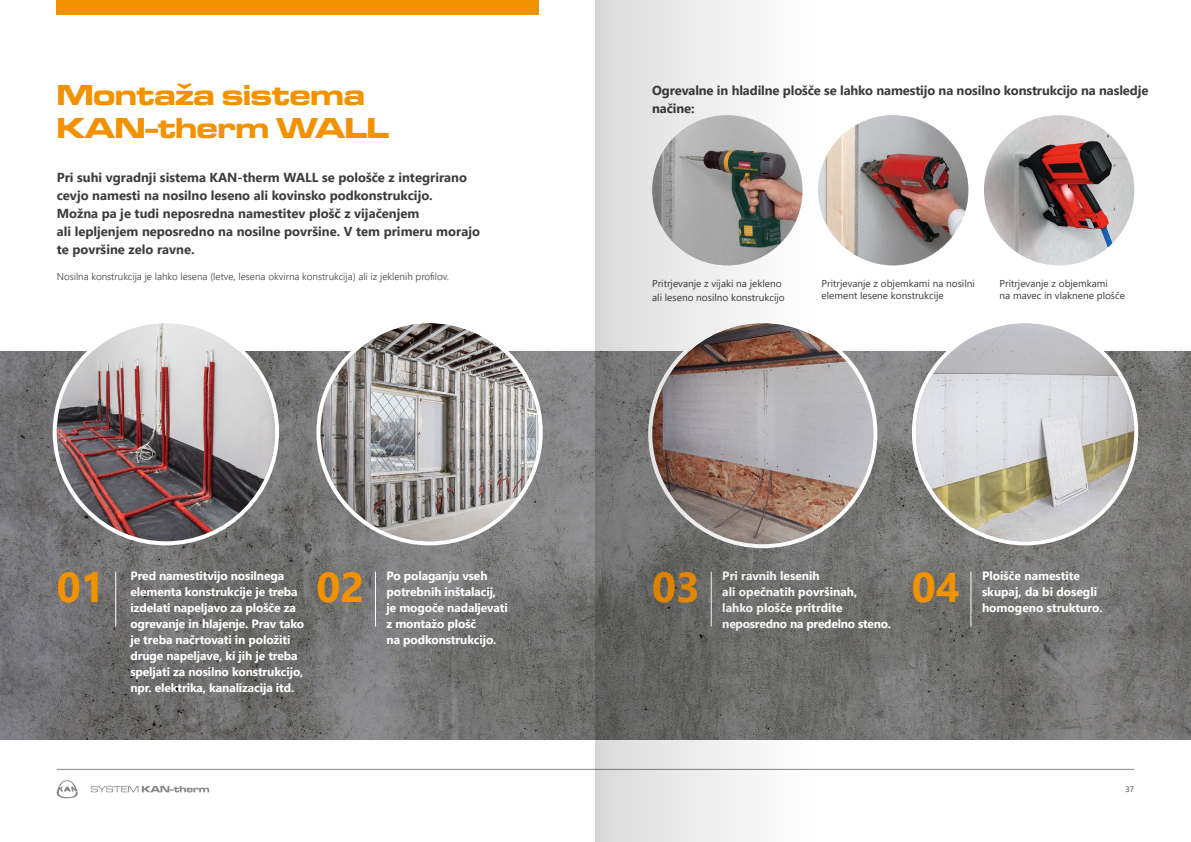
<style>
.page{position:relative;width:1191px;height:842px;background:#fff}
.page>*{position:absolute;margin:0;border:0;box-sizing:border-box;transform-origin:0 0}
.t1{font:700 41.7px "Segoe UI";color:#f39200}
.t2{font:30px/33px "Microgramma D Bol Ext";color:#f39200}
.t3{font:700 13px/18px "Segoe UI";color:#3c3c3b}
.t4{font:700 12px/16px "Segoe UI";letter-spacing:-.01em;color:#fff}
.t5{font:10px/12px "Segoe UI";color:#3c3c3b}
.t6{font:300 10px "Segoe UI";color:#3c3c3b}
.t7{font:8px "Segoe UI";color:#3c3c3b}
</style>
<div class="page">
<svg style="left:57px;top:780px;width:21px;height:18px"></svg>
<svg style="left:91px;top:786px;width:118px;height:6px"></svg>
<img style="left:0;top:351px;width:1191px;height:389px">
<div style="left:57px;top:0;width:482px;height:14px;background:#f39200"></div>
<hr style="left:375px;top:572px;width:1px;height:54px;background:#fff">
<hr style="left:115px;top:572px;width:1px;height:54px;background:#fff">
<img style="left:57px;top:323px;width:218px;height:218px;border-radius:109px">
<img style="left:320px;top:323px;width:219px;height:218px;border-radius:109px">
<hr style="left:57px;top:769px;width:1077px;height:1px;background:#878787">
<img style="left:818px;top:115px;width:150px;height:150px;border-radius:75px">
<img style="left:984px;top:115px;width:150px;height:150px;border-radius:75px">
<hr style="left:970px;top:572px;width:1px;height:54px;background:#fff">
<img style="left:652px;top:323px;width:221px;height:221px;border-radius:111px">
<img style="left:916px;top:323px;width:218px;height:218px;border-radius:109px">
<svg style="left:595px;top:0;width:221px;height:842px"></svg>
<h2 class="t2" style="left:57px;top:78px;width:334px">Montaža sistema<br>KAN-therm WALL</h2>
<p class="t3" style="left:57px;top:167px;width:425px">Pri suhi vgradnji sistema KAN-therm WALL se pološče z integrirano cevjo namesti na nosilno leseno ali kovinsko podkonstrukcijo.<br>Možna pa je tudi neposredna namestitev plošč z vijačenjem<br>ali lepljenjem neposredno na nosilne površine. V tem primeru morajo te površine zelo ravne.</p>
<p class="t6" style="left:57px;top:267px;width:394px">Nosilna konstrukcija je lahko lesena (letve, lesena okvirna konstrukcija) ali iz jeklenih profilov.</p>
<p class="t3" style="left:652px;top:80px;width:497px">Ogrevalne in hladilne plošče se lahko namestijo na nosilno konstrukcijo na nasledje načine:</p>
<p class="t5" style="left:652px;top:275px;width:134px;line-height:14.4px">Pritrjevanje z vijaki na jekleno ali leseno nosilno konstrukcijo</p>
<p class="t5" style="left:821px;top:277px;width:155px">Pritrjevanje z objemkami na nosilni element lesene konstrukcije</p>
<p class="t5" style="left:999px;top:277px;width:127px">Pritrjevanje z objemkami<br>na mavec in vlaknene plošče</p>
<p class="t4" style="left:130px;top:567px;width:175px">Pred namestitvijo nosilnega elementa konstrukcije je treba izdelati napeljavo za plošče za ogrevanje in hlajenje. Prav tako je treba načrtovati in položiti druge napeljave, ki jih je treba speljati za nosilno konstrukcijo, npr. elektrika, kanalizacija itd.</p>
<p class="t4" style="left:722px;top:567px;width:170px">Pri ravnih lesenih<br>ali opečnatih površinah, lahko plošče pritrdite neposredno na predelno steno.</p>
<p class="t4" style="left:386px;top:567px;width:123px">Po polaganju vseh potrebnih inštalacij, je mogoče nadaljevati z montažo plošč<br>na podkonstrukcijo.</p>
<h1 class="t1" style="left:57px;top:548px;width:49px">01</h1>
<h1 class="t1" style="left:316px;top:548px;width:49px">02</h1>
<h1 class="t1" style="left:652px;top:548px;width:49px">03</h1>
<h1 class="t1" style="left:912px;top:548px;width:49px">04</h1>
<p class="t4" style="left:982px;top:567px;width:122px">Ploišče namestite skupaj, da bi dosegli homogeno strukturo.</p>
<p class="t7" style="left:1125px;top:781px;width:10px">37</p>
</div>
